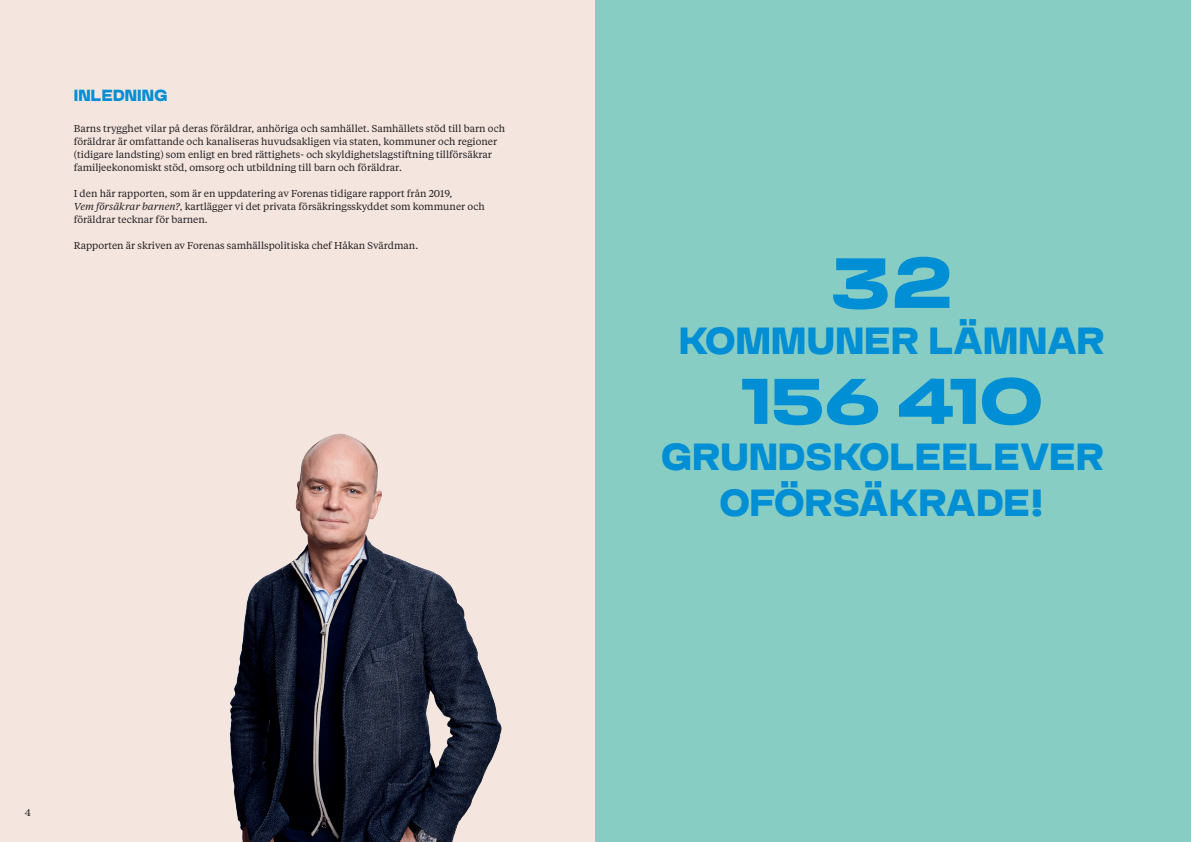
<style>
.page{position:relative;width:1191px;height:842px;background:#fff}
.page>*{position:absolute;margin:0;border:0;box-sizing:border-box;transform-origin:0 0}
.t1{font:79.4px "Forena";color:#008ed4}
.t2{font:71.9px "Forena";letter-spacing:.01em;color:#008ed4}
.t3{font:42.2px/45.9px "Forena";letter-spacing:.01em;color:#008ed4;text-align:center}
.t4{font:18px "Forena";letter-spacing:.01em;color:#008ed4}
.t5{font:10px/13px "Tiempos Text";color:#231f20}
.s1{font-style:italic}
</style>
<div class="page">
<div style="left:0;top:0;width:595px;height:842px;background:#f4e5df"></div>
<div style="left:595px;top:0;width:596px;height:842px;background:#87cdc4"></div>
<img style="left:229px;top:433px;width:273px;height:409px">
<h3 class="t4" style="left:74px;top:85px;width:95px">INLEDNING</h3>
<p class="t5" style="left:74px;top:121px;width:433px">Barns trygghet vilar på deras föräldrar, anhöriga och samhället. Samhällets stöd till barn och föräldrar är omfattande och kanaliseras huvudsakligen via staten, kommuner och regioner (tidigare landsting) som enligt en bred rättighets- och skyldighetslagstiftning tillförsäkrar familjeekonomiskt stöd, omsorg och utbildning till barn och föräldrar.</p>
<p class="t5" style="left:74px;top:186px;width:412px">I den här rapporten, som är en uppdatering av Forenas tidigare rapport från 2019,<br><span class="s1">Vem försäkrar barnen?</span>, kartlägger vi det privata försäkringsskyddet som kommuner och föräldrar tecknar för barnen.</p>
<p class="t5" style="left:74px;top:238px;width:346px">Rapporten är skriven av Forenas samhällspolitiska chef Håkan Svärdman.</p>
<p class="t5" style="left:25px;top:805px;width:8px">4</p>
<h1 class="t1" style="left:831px;top:239px;width:123px">32</h1>
<h3 class="t3" style="left:679px;top:318px;width:426px">KOMMUNER LÄMNAR</h3>
<h2 class="t2" style="left:740px;top:361px;width:304px">156 410</h2>
<h3 class="t3" style="left:661px;top:434px;width:443px">GRUNDSKOLEELEVER<br>OFÖRSÄKRADE!</h3>
</div>
